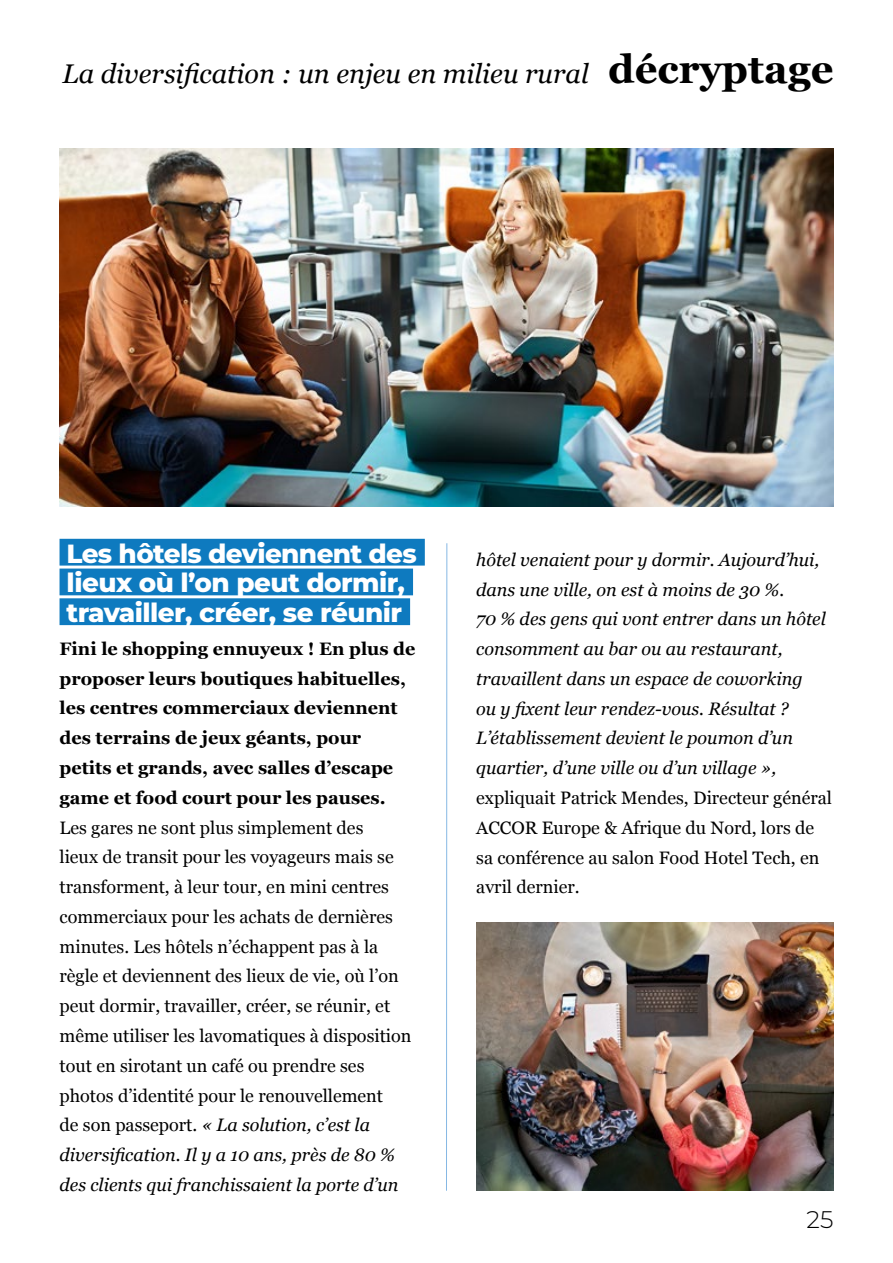
<style>
.page{position:relative;width:893px;height:1263px;background:#fff}
.page>*{position:absolute;margin:0;border:0;box-sizing:border-box;transform-origin:0 0}
.t1{font:italic 27px "Georgia";color:#000}
.t2{font:100 26.25px/29.7px "Montserrat";letter-spacing:-.02em;color:#fff}
.t3{font:100 24px "Montserrat";color:#000}
.t4{font:18px/29.7px "Georgia";color:#000}
.t5{font:italic 18px/29.7px "Georgia";color:#000}
.t6{font:700 18px/29.7px "Georgia";color:#000}
.s1{font-weight:700;font-style:normal;font-size:39.9px}
.s2{font-style:italic}
</style>
<div class="page">
<div style="left:60px;top:539px;width:365px;height:27px;background:#0e7abf"></div>
<div style="left:60px;top:568px;width:353px;height:27px;background:#0e7abf"></div>
<div style="left:60px;top:598px;width:350px;height:27px;background:#0e7abf"></div>
<hr style="left:446px;top:543px;width:1px;height:648px;background:#86b8e4">
<img style="left:60px;top:149px;width:773px;height:357px">
<img style="left:476px;top:923px;width:357px;height:268px">
<hr style="left:0;top:774px;width:1px;height:297px;background:#b0aaa4">
<h1 class="t1" style="left:62px;top:54px;width:773px">La diversification : un enjeu en milieu rural <span class="s1">décryptage</span></h1>
<h2 class="t2" style="left:66px;top:541px;width:352px">Les hôtels deviennent des lieux où l’on peut dormir, travailler, créer, se réunir</h2>
<p class="t6" style="left:60px;top:633px;width:357px">Fini le shopping ennuyeux ! En plus de proposer leurs boutiques habituelles, les centres commerciaux deviennent des terrains de jeux géants, pour petits et grands, avec salles d’escape game et food court pour les pauses.</p>
<p class="t4" style="left:60px;top:812px;width:354px">Les gares ne sont plus simplement des<br>lieux de transit pour les voyageurs mais se transforment, à leur tour, en mini centres commerciaux pour les achats de dernières minutes. Les hôtels n’échappent pas à la règle et deviennent des lieux de vie, où l’on peut dormir, travailler, créer, se réunir, et même utiliser les lavomatiques à disposition tout en sirotant un café ou prendre ses photos d’identité pour le renouvellement<br>de son passeport. <span class="s2">« La solution, c’est la diversification. Il y a 10 ans, près de 80 % des clients qui franchissaient la porte d’un</span></p>
<p class="t5" style="left:476px;top:544px;width:351px">hôtel venaient pour y dormir. Aujourd’hui, dans une ville, on est à moins de 30 %.<br>70 % des gens qui vont entrer dans un hôtel consomment au bar ou au restaurant, travaillent dans un espace de coworking ou y fixent leur rendez-vous. Résultat ?<br>L’établissement devient le poumon d’un quartier, d’une ville ou d’un village »,</p>
<p class="t4" style="left:476px;top:782px;width:357px">expliquait Patrick Mendes, Directeur général ACCOR Europe &amp; Afrique du Nord, lors de sa conférence au salon Food Hotel Tech, en avril dernier.</p>
<h3 class="t3" style="left:806px;top:1204px;width:28px">25</h3>
</div>
